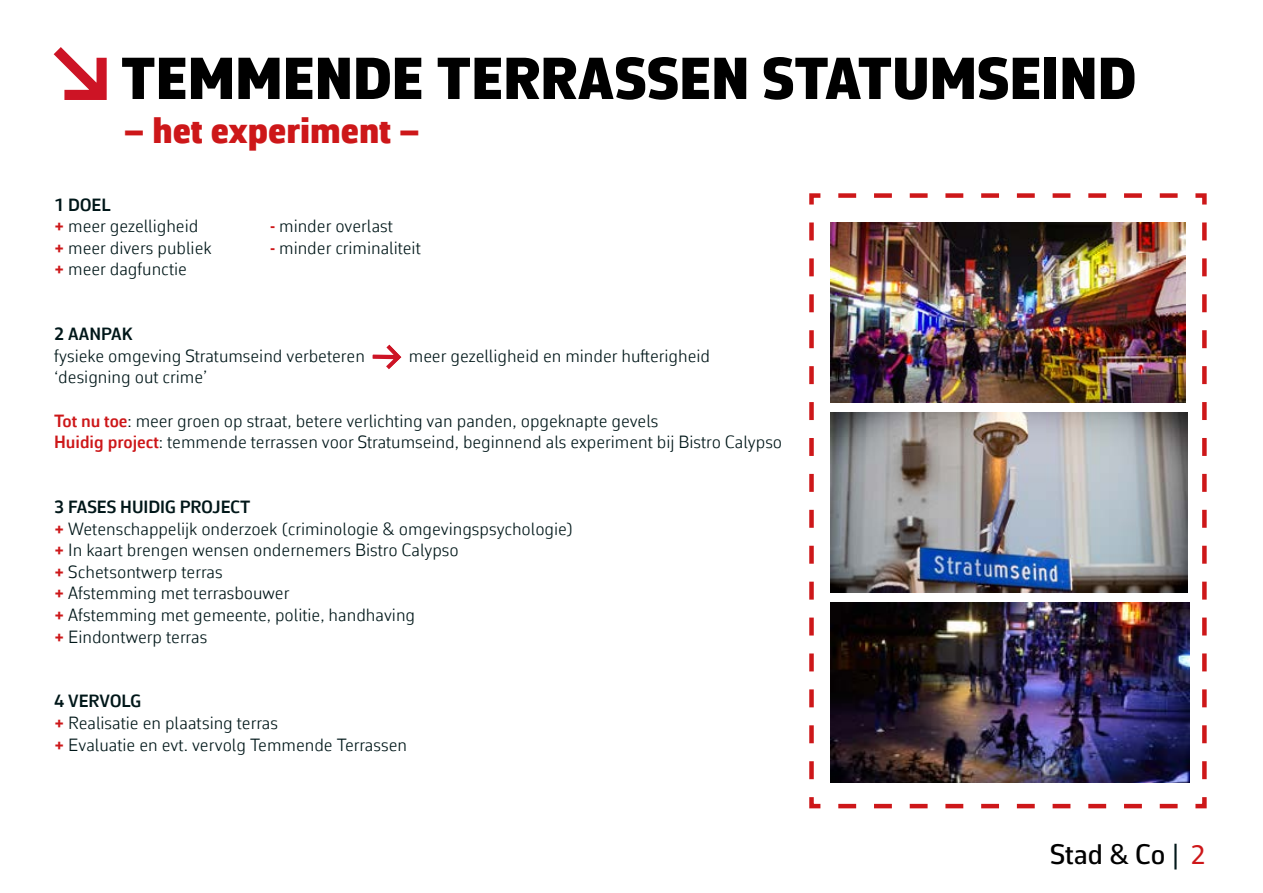
<style>
.page{position:relative;width:1263px;height:893px;background:#fff}
.page>*{position:absolute;margin:0;border:0;box-sizing:border-box;transform-origin:0 0}
.t1{font:900 60px "Corbeau Pro";color:#000}
.t2{font:900 37.5px "Corbeau Pro";color:#cd1719}
.t3{font:500 28.65px "Corbeau Pro";color:#000}
.t4{font:300 18px/21.6px "Corbeau Pro";color:#001719}
.t5{font:600 18px "Corbeau Pro";color:#001719}
.s1{font-weight:600}
.s2{font-weight:700;color:#cd1719}
.s3{font-weight:600;color:#cd1719}
.s4{font-weight:400;font-size:27px;color:#001719}
.s5{font-weight:400;font-size:27px;color:#cd1719}
</style>
<div class="page">
<svg style="left:54px;top:47px;width:53px;height:53px"></svg>
<svg style="left:372px;top:344px;width:30px;height:26px"></svg>
<img style="left:809px;top:193px;width:398px;height:616px">
<h1 class="t1" style="left:121px;top:54px;width:1017px">TEMMENDE TERRASSEN STATUMSEIND</h1>
<h2 class="t2" style="left:124px;top:114px;width:297px">– het experiment –</h2>
<p class="t4" style="left:54px;top:195px;width:146px"><span class="s1">1 DOEL<br></span><span class="s2">+</span> meer gezelligheid</p>
<p class="t4" style="left:270px;top:217px;width:125px"><span class="s2">-</span> minder overlast</p>
<p class="t4" style="left:54px;top:238px;width:159px"><span class="s2">+</span> meer divers publiek</p>
<p class="t4" style="left:270px;top:238px;width:152px"><span class="s2">-</span> minder criminaliteit</p>
<p class="t4" style="left:54px;top:260px;width:135px"><span class="s2">+</span> meer dagfunctie</p>
<p class="t5" style="left:54px;top:327px;width:80px">2 AANPAK</p>
<p class="t4" style="left:54px;top:346px;width:312px">fysieke omgeving Stratumseind verbeteren</p>
<p class="t4" style="left:409px;top:346px;width:303px">meer gezelligheid en minder hufterigheid</p>
<p class="t4" style="left:54px;top:368px;width:155px">‘designing out crime’</p>
<p class="t4" style="left:54px;top:411px;width:730px"><span class="s3">Tot nu toe</span>: meer groen op straat, betere verlichting van panden, opgeknapte gevels<br><span class="s3">Huidig project</span>: temmende terrassen voor Stratumseind, beginnend als experiment bij Bistro Calypso</p>
<p class="t4" style="left:54px;top:498px;width:521px"><span class="s1">3 FASES HUIDIG PROJECT<br></span><span class="s2">+</span> Wetenschappelijk onderzoek (criminologie &amp; omgevingspsychologie) <span class="s2">+</span> In kaart brengen wensen ondernemers Bistro Calypso<br><span class="s2">+</span> Schetsontwerp terras<br><span class="s2">+</span> Afstemming met terrasbouwer<br><span class="s2">+</span> Afstemming met gemeente, politie, handhaving<br><span class="s2">+</span> Eindontwerp terras</p>
<p class="t4" style="left:54px;top:692px;width:354px"><span class="s1">4 VERVOLG<br></span><span class="s2">+</span> Realisatie en plaatsing terras<br><span class="s2">+</span> Evaluatie en evt. vervolg Temmende Terrassen</p>
<h3 class="t3" style="left:1050px;top:835px;width:157px">Stad &amp; Co <span class="s4">|</span> <span class="s5">2</span></h3>
</div>
